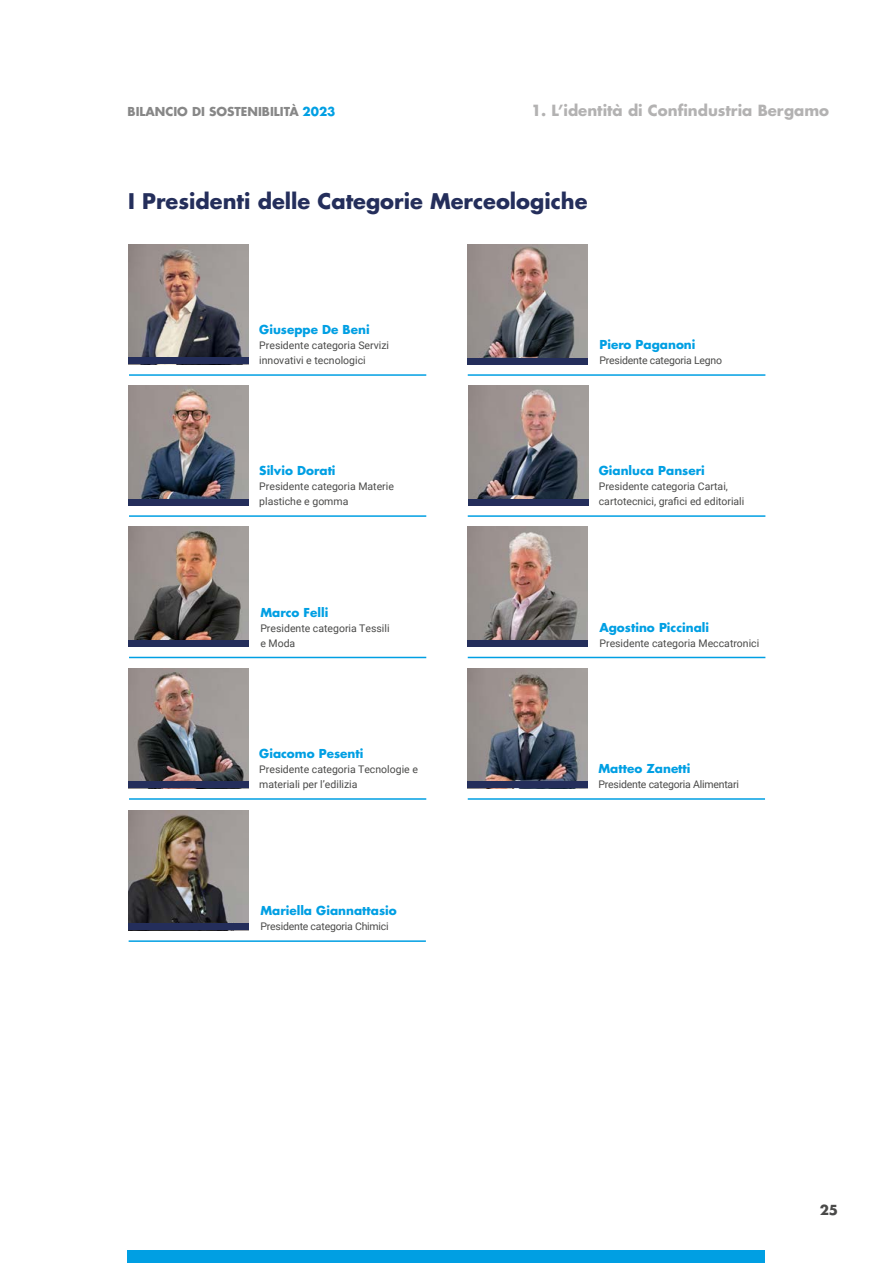
<style>
.page{position:relative;width:893px;height:1263px;background:#fff}
.page>*{position:absolute;margin:0;border:0;box-sizing:border-box;transform-origin:0 0}
.t1{font:700 21px "Futura Std";color:#242e5b}
.t2{font:700 15px "Futura Std";color:#b3b2b2}
.t3{font:700 13.5px "Futura Std";color:#4a4a49}
.t4{font:700 12px "Futura Std";color:#009fe3}
.t5{font:700 12px "Futura Std";color:#878787}
.t6{font:10.5px/15px "Roboto";color:#4a4a49}
.t7{font:10.5px "Roboto";letter-spacing:-.02em;color:#4a4a49}
.s1{color:#009fe3}
</style>
<div class="page">
<img style="left:468px;top:668px;width:120px;height:113px">
<hr style="left:468px;top:798px;width:297px;height:2px;background:#009fe3">
<div style="left:468px;top:781px;width:120px;height:7px;background:#242e5b"></div>
<img style="left:129px;top:810px;width:120px;height:113px">
<hr style="left:129px;top:940px;width:297px;height:2px;background:#009fe3">
<div style="left:129px;top:923px;width:120px;height:7px;background:#242e5b"></div>
<img style="left:468px;top:385px;width:120px;height:114px">
<hr style="left:468px;top:515px;width:297px;height:2px;background:#009fe3">
<div style="left:468px;top:499px;width:120px;height:6px;background:#242e5b"></div>
<img style="left:468px;top:244px;width:120px;height:114px">
<hr style="left:468px;top:374px;width:297px;height:2px;background:#009fe3">
<div style="left:468px;top:358px;width:120px;height:6px;background:#242e5b"></div>
<img style="left:129px;top:244px;width:120px;height:113px">
<hr style="left:129px;top:374px;width:297px;height:2px;background:#009fe3">
<div style="left:129px;top:357px;width:120px;height:7px;background:#242e5b"></div>
<img style="left:129px;top:527px;width:120px;height:113px">
<hr style="left:129px;top:657px;width:297px;height:1px;background:#009fe3">
<div style="left:129px;top:640px;width:120px;height:7px;background:#242e5b"></div>
<img style="left:129px;top:668px;width:120px;height:113px">
<hr style="left:129px;top:798px;width:297px;height:2px;background:#009fe3">
<div style="left:129px;top:781px;width:120px;height:7px;background:#242e5b"></div>
<img style="left:129px;top:385px;width:120px;height:114px">
<hr style="left:129px;top:515px;width:297px;height:2px;background:#009fe3">
<div style="left:129px;top:499px;width:120px;height:6px;background:#242e5b"></div>
<img style="left:468px;top:527px;width:120px;height:113px">
<hr style="left:468px;top:657px;width:297px;height:1px;background:#009fe3">
<div style="left:468px;top:640px;width:120px;height:7px;background:#242e5b"></div>
<div style="left:128px;top:1250px;width:637px;height:13px;background:#009fe3"></div>
<p class="t5" style="left:128px;top:104px;width:209px">BILANCIO DI SOSTENIBILITÀ <span class="s1">2023</span></p>
<h2 class="t2" style="left:531px;top:100px;width:300px">1. L’identità di Confindustria Bergamo</h2>
<h1 class="t1" style="left:128px;top:187px;width:461px">I Presidenti delle Categorie Merceologiche</h1>
<p class="t4" style="left:259px;top:322px;width:112px">Giuseppe De Beni</p>
<p class="t6" style="left:259px;top:338px;width:131px">Presidente categoria Servizi innovativi e tecnologici</p>
<p class="t4" style="left:259px;top:463px;width:78px">Silvio Dorati</p>
<p class="t6" style="left:259px;top:479px;width:136px">Presidente categoria Materie plastiche e gomma</p>
<p class="t4" style="left:260px;top:604px;width:69px">Marco Felli</p>
<p class="t6" style="left:260px;top:620px;width:131px">Presidente categoria Tessili e Moda</p>
<p class="t4" style="left:259px;top:746px;width:106px">Giacomo Pesenti</p>
<p class="t6" style="left:259px;top:762px;width:160px">Presidente categoria Tecnologie e materiali per l’edilizia</p>
<p class="t4" style="left:599px;top:337px;width:98px">Piero Paganoni</p>
<p class="t7" style="left:599px;top:353px;width:124px">Presidente categoria Legno</p>
<p class="t4" style="left:599px;top:463px;width:108px">Gianluca Panseri</p>
<p class="t6" style="left:599px;top:479px;width:147px">Presidente categoria Cartai, cartotecnici, grafici ed editoriali</p>
<p class="t4" style="left:599px;top:619px;width:111px">Agostino Piccinali</p>
<p class="t6" style="left:599px;top:635px;width:161px">Presidente categoria Meccatronici</p>
<p class="t4" style="left:598px;top:761px;width:94px">Matteo Zanetti</p>
<p class="t7" style="left:598px;top:777px;width:142px">Presidente categoria Alimentari</p>
<p class="t4" style="left:260px;top:902px;width:138px">Mariella Giannattasio</p>
<p class="t7" style="left:260px;top:919px;width:130px">Presidente categoria Chimici</p>
<p class="t3" style="left:820px;top:1201px;width:20px">25</p>
</div>
